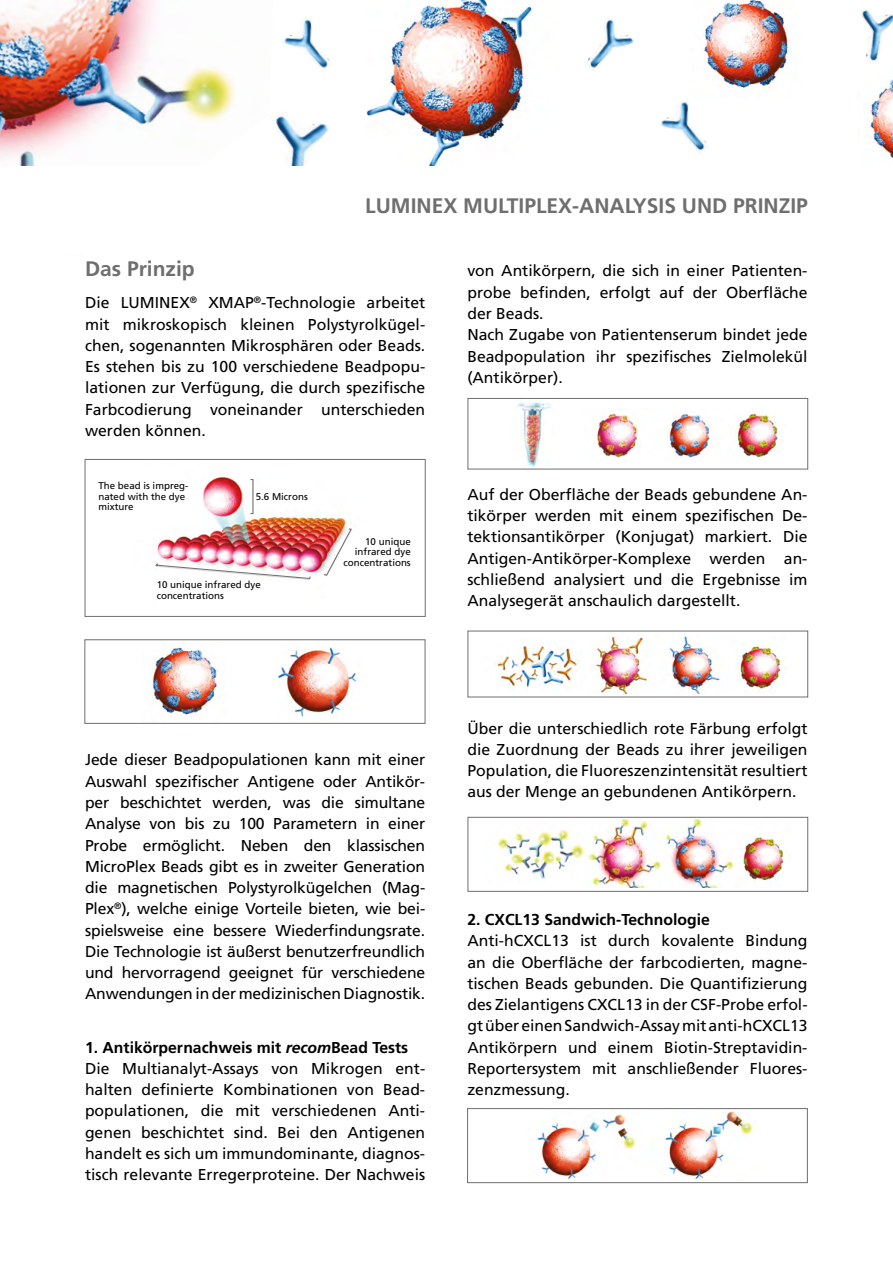
<style>
.page{position:relative;width:893px;height:1263px;background:#fff}
.page>*{position:absolute;margin:0;border:0;box-sizing:border-box;transform-origin:0 0}
.t1{font:700 21px "Frutiger LT Com";color:#706f6f}
.t2{font:15.75px/21.3px "Frutiger LT Com";color:#000;text-align:justify}
.t3{font:700 15.75px "Frutiger LT Com";color:#000}
.t4{font:9.75px/10.5px "Frutiger LT Com";color:#000}
.s1{font-weight:700}
.s2{font-weight:700;font-style:italic}
</style>
<div class="page">
<img style="left:0;top:0;width:235px;height:166px">
<img style="left:366px;top:0;width:166px;height:166px">
<img style="left:703px;top:0;width:87px;height:91px">
<img style="left:860px;top:9px;width:33px;height:149px">
<img style="left:283px;top:18px;width:47px;height:52px">
<img style="left:659px;top:100px;width:47px;height:53px">
<img style="left:587px;top:17px;width:47px;height:53px">
<img style="left:271px;top:116px;width:58px;height:50px">
<img style="left:518px;top:401px;width:33px;height:66px">
<div style="left:468px;top:398px;width:340px;height:71px;border:1px solid #706f6f"></div>
<img style="left:597px;top:411px;width:183px;height:50px">
<img style="left:494px;top:645px;width:86px;height:46px">
<img style="left:596px;top:636px;width:190px;height:57px">
<img style="left:498px;top:827px;width:90px;height:52px">
<div style="left:468px;top:817px;width:340px;height:74px;border:1px solid #706f6f"></div>
<img style="left:588px;top:819px;width:203px;height:68px">
<img style="left:536px;top:1111px;width:225px;height:70px">
<div style="left:467px;top:1108px;width:340px;height:75px;border:1px solid #706f6f"></div>
<img style="left:152px;top:647px;width:67px;height:71px">
<div style="left:85px;top:639px;width:340px;height:84px;border:1px solid #706f6f"></div>
<img style="left:276px;top:647px;width:84px;height:75px">
<img style="left:155px;top:477px;width:190px;height:103px">
<div style="left:85px;top:459px;width:340px;height:158px;border:1px solid #706f6f"></div>
<div style="left:98px;top:482px;width:104px;height:40px;background:#fff"></div>
<div style="left:256px;top:492px;width:58px;height:15px;background:#fff"></div>
<div style="left:250px;top:479px;width:3px;height:35px;border:1px solid #706f6f"></div>
<img style="left:320px;top:520px;width:32px;height:60px">
<svg style="left:155px;top:563px;width:156px;height:16px"></svg>
<h1 class="t1" style="left:365px;top:193px;width:444px">LUMINEX MULTIPLEX-ANALYSIS UND PRINZIP</h1>
<h1 class="t1" style="left:85px;top:257px;width:111px">Das Prinzip</h1>
<p class="t2" style="left:85px;top:292px;width:342px">Die LUMINEX<sup>®</sup> XMAP<sup>®</sup>-Technologie arbeitet mit mikroskopisch kleinen Polystyrolkügel&shy;chen, sogenannten Mikrosphären oder Beads.<br>Es stehen bis zu 100 verschiedene Beadpopu&shy;lationen zur Verfügung, die durch spezifische Farbcodierung voneinander unterschieden werden können.</p>
<p class="t4" style="left:98px;top:480px;width:91px">The bead is impreg&shy;nated with the dye mixture</p>
<p class="t4" style="left:256px;top:491px;width:54px">5.6 Microns</p>
<p class="t4" style="left:157px;top:579px;width:106px">10 unique infrared dye concentrations</p>
<p class="t4" style="left:344px;top:536px;width:69px;text-align:right">10 unique infrared dye concentrations</p>
<p class="t2" style="left:467px;top:260px;width:342px;text-align:left">von Antikörpern, die sich in einer Patienten&shy;probe befinden, erfolgt auf der Oberfläche der Beads.<br>Nach Zugabe von Patientenserum bindet jede Beadpopulation ihr spezifisches Zielmolekül (Antikörper).</p>
<p class="t2" style="left:467px;top:484px;width:342px">Auf der Oberfläche der Beads gebundene An&shy;tikörper werden mit einem spezifischen De&shy;tektionsantikörper (Konjugat) markiert. Die Antigen-Antikörper-Komplexe werden an&shy;schließend analysiert und die Ergebnisse im Analysegerät anschaulich dargestellt.</p>
<p class="t2" style="left:85px;top:749px;width:342px">Jede dieser Beadpopulationen kann mit einer Auswahl spezifischer Antigene oder Antikör&shy;per beschichtet werden, was die simultane Analyse von bis zu 100 Parametern in einer Probe ermöglicht. Neben den klassischen MicroPlex Beads gibt es in zweiter Generation die magnetischen Polystyrolkügelchen (Mag-Plex<sup>®</sup>), welche einige Vorteile bieten, wie bei&shy;spielsweise eine bessere Wiederfindungsrate.<br>Die Technologie ist äußerst benutzerfreundlich und hervorragend geeignet für verschiedene Anwendungen in der medizinischen Diagnostik.</p>
<p class="t2" style="left:85px;top:1036px;width:342px;text-align:left"><span class="s1">1. Antikörpernachweis mit</span> <span class="s2">recom</span><span class="s1">Bead Tests </span>Die Multianalyt-Assays von Mikrogen ent&shy;halten definierte Kombinationen von Bead&shy;populationen, die mit verschiedenen Anti&shy;genen beschichtet sind. Bei den Antigenen handelt es sich um immundominante, diagnos&shy;tisch relevante Erregerproteine. Der Nachweis</p>
<p class="t2" style="left:467px;top:717px;width:342px">Über die unterschiedlich rote Färbung erfolgt die Zuordnung der Beads zu ihrer jeweiligen Population, die Fluoreszenzintensität resultiert aus der Menge an gebundenen Antikörpern.</p>
<p class="t3" style="left:467px;top:910px;width:244px">2. CXCL13 Sandwich-Technologie</p>
<p class="t2" style="left:467px;top:930px;width:342px">Anti-hCXCL13 ist durch kovalente Bindung an die Oberfläche der farbcodierten, magne&shy;tischen Beads gebunden. Die Quantifizierung des Zielantigens CXCL13 in der CSF-Probe erfol&shy;gt über einen Sandwich-Assay mit anti-hCXCL13<br>Antikörpern und einem Biotin-Streptavidin-Reportersystem mit anschließender Fluores&shy;zenzmessung.</p>
</div>
